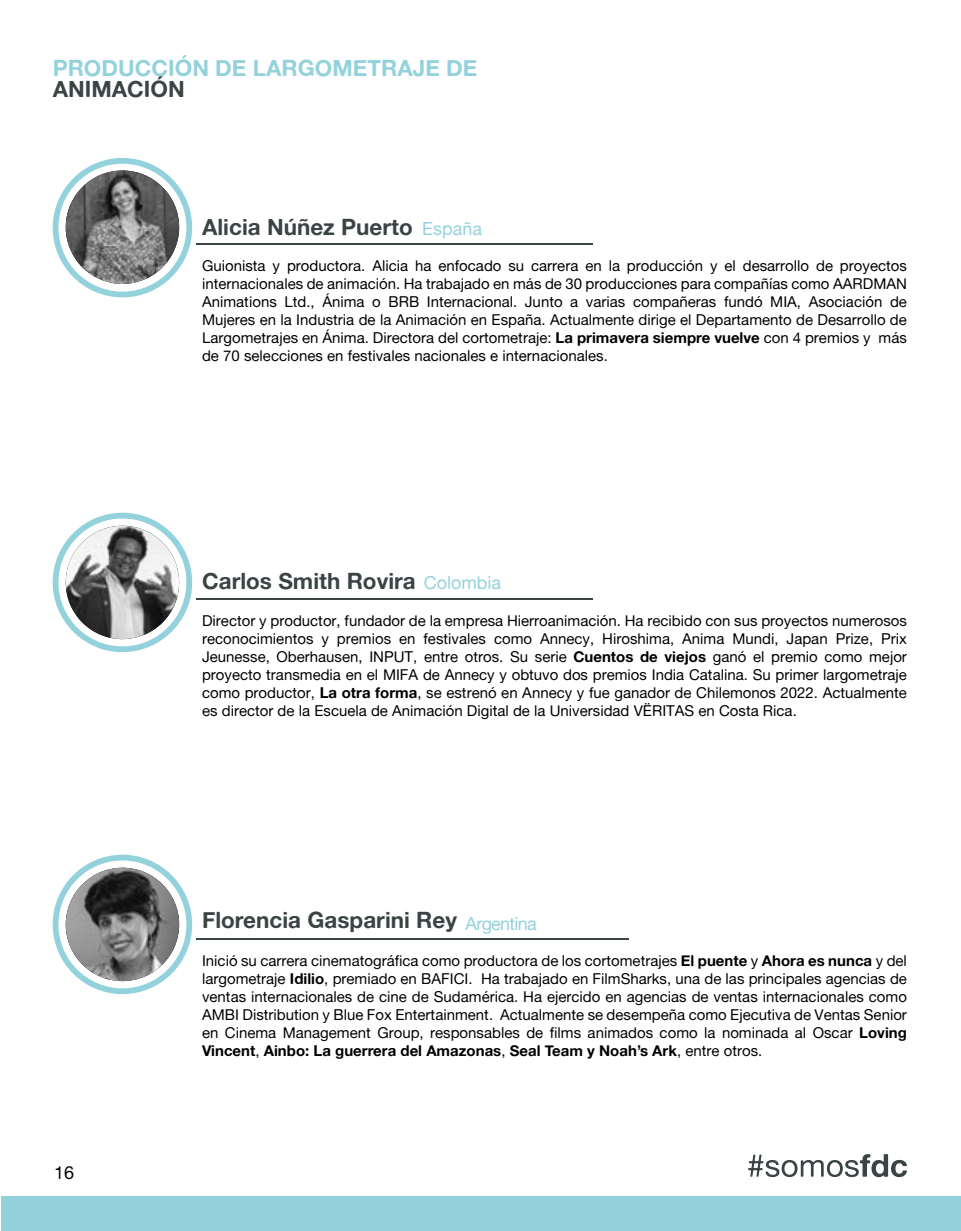
<style>
.page{position:relative;width:961px;height:1231px;background:#fff}
.page>*{position:absolute;margin:0;border:0;box-sizing:border-box;transform-origin:0 0}
.t1{font:22.5px "Alte Haas Grotesk Bold";color:#3a4445}
.t2{font:22.5px "Alte Haas Grotesk Bold";color:#93d2dd}
.t3{font:18px "Alte Haas Grotesk";color:#93d2dd}
.t4{font:18px "Alte Haas Grotesk";letter-spacing:-.04em;color:#93d2dd}
.t5{font:18px "Alte Haas Grotesk";color:#000}
.t6{font:15px/18px "Alte Haas Grotesk";color:#000;text-align:justify}
.t7{font:15px "Alte Haas Grotesk Bold";color:#000}
.s1{font-family:"Alte Haas Grotesk Bold"}
.s2{font-family:"Alte Haas Grotesk"}
</style>
<div class="page">
<hr style="left:197px;top:243px;width:396px;height:1px;background:#3a4445">
<hr style="left:197px;top:598px;width:396px;height:2px;background:#3a4445">
<hr style="left:197px;top:937px;width:432px;height:2px;background:#3a4445">
<div style="left:1px;top:1196px;width:959px;height:34px;background:#93d2dd"></div>
<svg style="left:748px;top:1154px;width:159px;height:23px"></svg>
<svg style="left:53px;top:158px;width:139px;height:139px"></svg>
<img style="left:66px;top:170px;width:113px;height:114px;border-radius:57px">
<svg style="left:53px;top:513px;width:139px;height:139px"></svg>
<img style="left:66px;top:526px;width:113px;height:113px;border-radius:57px">
<svg style="left:53px;top:854px;width:139px;height:140px"></svg>
<img style="left:66px;top:867px;width:113px;height:114px;border-radius:57px">
<h1 class="t2" style="left:53px;top:54px;width:426px">PRODUCCIÓN DE LARGOMETRAJE DE</h1>
<h1 class="t1" style="left:53px;top:75px;width:134px">ANIMACIÓN</h1>
<h1 class="t1" style="left:202px;top:213px;width:212px">Alicia Núñez Puerto</h1>
<p class="t3" style="left:422px;top:218px;width:62px">España</p>
<p class="t6" style="left:202px;top:256px;width:706px">Guionista y productora. Alicia ha enfocado su carrera en la producción y el desarrollo de proyectos internacionales de animación. Ha trabajado en más de 30 producciones para compañías como AARDMAN Animations Ltd., Ánima o BRB Internacional. Junto a varias compañeras fundó MIA, Asociación de Mujeres en la Industria de la Animación en España. Actualmente dirige el Departamento de Desarrollo de Largometrajes en Ánima. Directora del cortometraje: <span class="s1">La primavera siempre vuelve</span> con 4 premios y más de 70 selecciones en festivales nacionales e internacionales.</p>
<h1 class="t1" style="left:202px;top:566px;width:215px">Carlos Smith Rovira</h1>
<p class="t3" style="left:424px;top:571px;width:79px">Colombia</p>
<p class="t6" style="left:202px;top:611px;width:706px">Director y productor, fundador de la empresa Hierroanimación. Ha recibido con sus proyectos numerosos reconocimientos y premios en festivales como Annecy, Hiroshima, Anima Mundi, Japan Prize, Prix Jeunesse, Oberhausen, INPUT, entre otros. Su serie <span class="s1">Cuentos de viejos</span> ganó el premio como mejor proyecto transmedia en el MIFA de Annecy y obtuvo dos premios India Catalina. Su primer largometraje como productor, <span class="s1">La otra forma</span>, se estrenó en Annecy y fue ganador de Chilemonos 2022. Actualmente es director de la Escuela de Animación Digital de la Universidad VËRITAS en Costa Rica.</p>
<h1 class="t1" style="left:202px;top:906px;width:256px">Florencia Gasparini Rey</h1>
<p class="t4" style="left:465px;top:913px;width:73px">Argentina</p>
<p class="t5" style="left:54px;top:1162px;width:22px">16</p>
<p class="t6" style="left:202px;top:951px;width:706px">Inició su carrera cinematográfica como productora de los cortometrajes <span class="s1">El puente</span> y <span class="s1">Ahora es nunca</span> y del largometraje <span class="s1">Idilio</span>, premiado en BAFICI. Ha trabajado en FilmSharks, una de las principales agencias de ventas internacionales de cine de Sudamérica. Ha ejercido en agencias de ventas internacionales como AMBI Distribution y Blue Fox Entertainment. Actualmente se desempeña como Ejecutiva de Ventas Senior en Cinema Management Group, responsables de films animados como la nominada al Oscar <span class="s1">Loving</span></p>
<p class="t7" style="left:202px;top:1041px;width:562px">Vincent<span class="s2">,</span> Ainbo: La guerrera del Amazonas<span class="s2">,</span> Seal Team y Noah’s Ark<span class="s2">, entre otros.</span></p>
</div>
